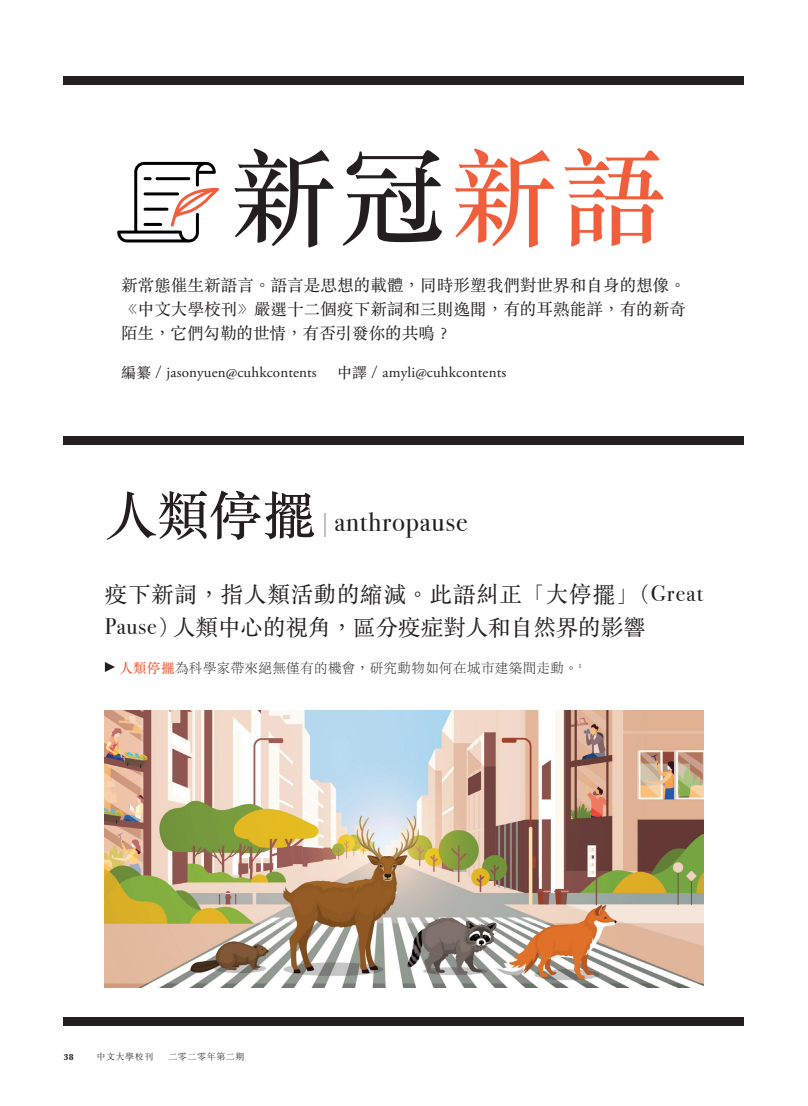
<style>
.page{position:relative;width:808px;height:1106px;background:#fff}
.page>*{position:absolute;margin:0;border:0;box-sizing:border-box;transform-origin:0 0}
._3_heading{font:105px "ST Songti TC Bold";color:#231f20}
._1_Quote_Helvetica{font:27px "Bodoni Svty Two ITCTT";letter-spacing:.03em;color:#231f20}
.Name_Eng{font:22.5px/33px "ST Songti TC Regular";color:#231f20}
._3_heading-2{font:16.5px/24px "ST Songti TC Regular";letter-spacing:.005em;color:#231f20;text-align:justify}
._3_heading-3{font:15px "Adobe Garamond Pro";letter-spacing:.01em;color:#231f20}
._3_heading-4{font:13.5px "ST Songti TC Light";letter-spacing:.03em;color:#231f20}
.t1{font:300 9px "M Sung HK";letter-spacing:.065em;color:#231f20}
.t2{font:700 9px "M Sung HK";color:#231f20}
.s1{color:#f15e3c}
.s2{font-family:"ST Songti TC Regular"}
.s3{font-family:"ST Songti TC Bold";font-size:52.5px}
.s4{font-family:"Didot";font-size:24px}
.s5{font-family:"Bodoni Svty Two ITCTT"}
.s6{font-family:"ST Songti TC Bold";color:#f15e3c}
</style>
<div class="page">
<div style="left:64px;top:77px;width:680px;height:8px;background:#231f20"></div>
<div style="left:64px;top:1017px;width:680px;height:9px;background:#231f20"></div>
<div style="left:64px;top:436px;width:680px;height:8px;background:#231f20"></div>
<svg style="left:105px;top:662px;width:10px;height:10px"></svg>
<svg style="left:117px;top:162px;width:102px;height:80px"></svg>
<img style="left:105px;top:710px;width:598px;height:277px">
<p class="_3_heading" style="left:230px;top:131px;width:437px">新冠<span class="s1">新語</span></p>
<p class="_3_heading-2" style="left:121px;top:272px;width:566px">新常態催生新語言。語言是思想的載體，同時形塑我們對世界和自身的想像。《中文大學校刊》嚴選十二個疫下新詞和三則逸聞，有的耳熟能詳，有的新奇陌生，它們勾勒的世情，有否引發你的共鳴？</p>
<p class="_3_heading-3" style="left:121px;top:363px;width:197px"><span class="s2">編纂／</span>jasonyuen@cuhkcontents</p>
<p class="_3_heading-3" style="left:337px;top:363px;width:171px"><span class="s2">中譯／</span>amyli@cuhkcontents</p>
<p class="_1_Quote_Helvetica" style="left:105px;top:499px;width:364px"><span class="s3">人類停擺</span> <span class="s4">|</span> anthropause</p>
<p class="Name_Eng" style="left:105px;top:576px;width:600px">疫下新詞，指人類活動的縮減。此語糾正「大停擺」（<span class="s5">Great<br>Pause</span>）人類中心的視角，區分疫症對人和自然界的影響</p>
<p class="_3_heading-4" style="left:119px;top:659px;width:464px"><span class="s6">人類停擺</span>為科學家帶來絕無僅有的機會，研究動物如何在城市建築間走動。<sup>1</sup></p>
<p class="t2" style="left:64px;top:1050px;width:11px">38</p>
<p class="t1" style="left:97px;top:1050px;width:58px">中文大學校刊</p>
<p class="t1" style="left:168px;top:1050px;width:78px">二零二零年第二期</p>
</div>
